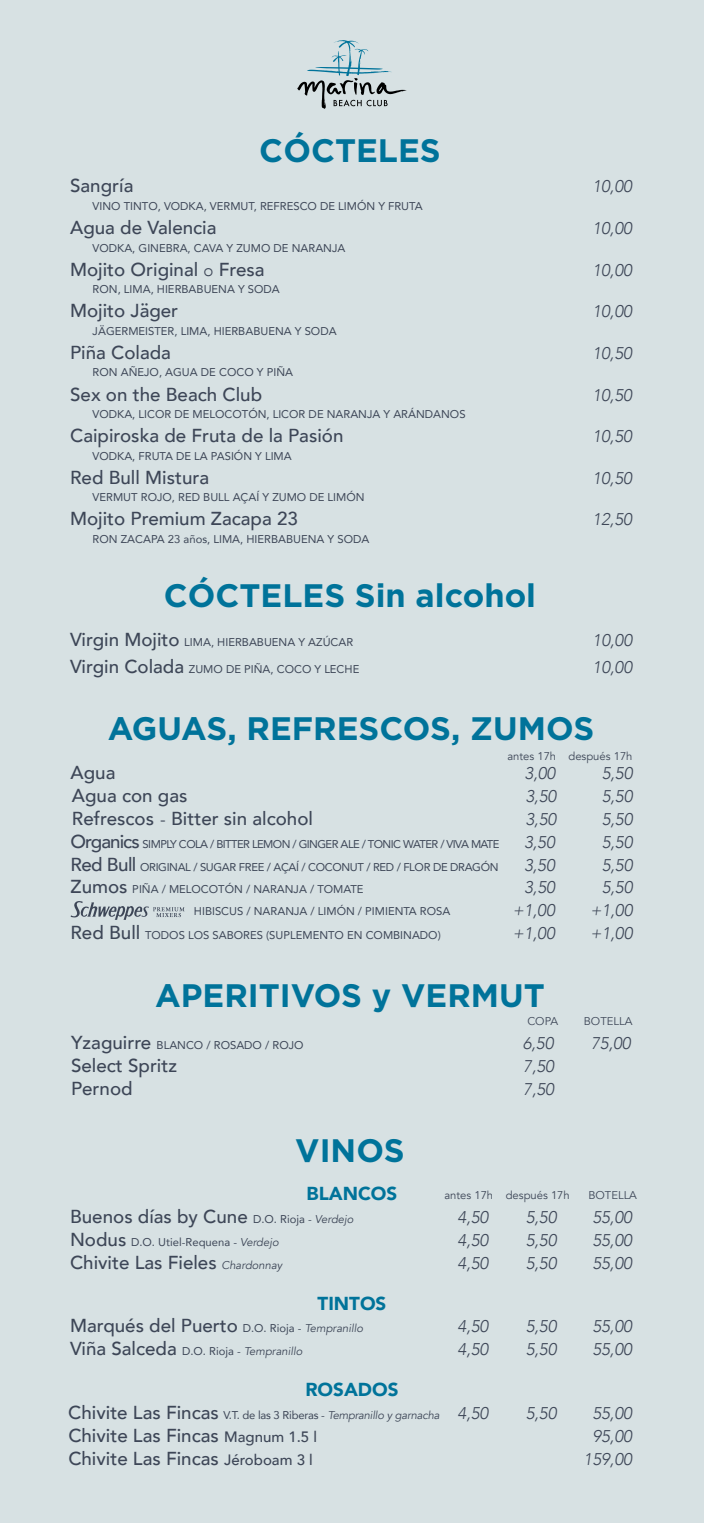
<style>
.page{position:relative;width:704px;height:1523px;background:#fff}
.page>*{position:absolute;margin:0;border:0;box-sizing:border-box;transform-origin:0 0}
.t1{font:700 32.5px "Gotham Pro";color:#00739a}
.t2{font:500 18.75px/22.9px "Avenir";color:#3d4657}
.t3{font:900 18.75px "Avenir";color:#00739a}
.t4{font:italic 300 16.88px/22.9px "Avenir";color:#3d4657}
.t5{font:11.25px "Avenir";color:#3d4657}
.t6{font:11.25px/22.9px "Avenir";letter-spacing:-.05em;color:#3d4657}
.t7{font:11.25px "Avenir";color:#3d4657}
.t8{font:italic 11.25px "Avenir";letter-spacing:-.02em;color:#3d4657}
.s1{font-weight:300;font-size:16.88px}
.s2{font-weight:500;font-size:18.75px}
.s3{font-weight:400;font-size:11.25px}
.s4{font-weight:400;font-style:italic;font-size:11.25px}
.s5{font-style:italic}
.s6{font-weight:500;font-style:normal;font-size:18.75px}
.s7{font-style:normal}
.s8{font-size:15px}
</style>
<div class="page">
<div style="left:0;top:0;width:703px;height:1522px;background:#d7e1e3"></div>
<svg style="left:297px;top:40px;width:110px;height:69px"></svg>
<svg style="left:71px;top:901px;width:113px;height:19px"></svg>
<h1 class="t1" style="left:259px;top:131px;width:183px">CÓCTELES</h1>
<h2 class="t2" style="left:70px;top:173px;width:65px">Sangría</h2>
<p class="t5" style="left:93px;top:197px;width:331px">VINO TINTO, VODKA, VERMUT, REFRESCO DE LIMÓN Y FRUTA</p>
<h3 class="t4" style="left:592px;top:175px;width:41px">10,00</h3>
<h2 class="t2" style="left:70px;top:215px;width:148px">Agua de Valencia</h2>
<p class="t5" style="left:93px;top:238px;width:254px">VODKA, GINEBRA, CAVA Y ZUMO DE NARANJA</p>
<h3 class="t4" style="left:592px;top:217px;width:41px">10,00</h3>
<h2 class="t2" style="left:70px;top:257px;width:196px">Mojito Original <span class="s1">o</span> Fresa</h2>
<p class="t5" style="left:93px;top:280px;width:188px">RON, LIMA, HIERBABUENA Y SODA</p>
<h3 class="t4" style="left:592px;top:258px;width:41px">10,00</h3>
<h2 class="t2" style="left:70px;top:298px;width:109px">Mojito Jäger</h2>
<p class="t5" style="left:93px;top:322px;width:245px">JÄGERMEISTER, LIMA, HIERBABUENA Y SODA</p>
<h3 class="t4" style="left:592px;top:300px;width:41px">10,00</h3>
<h2 class="t2" style="left:70px;top:340px;width:102px">Piña Colada</h2>
<p class="t5" style="left:93px;top:363px;width:202px">RON AÑEJO, AGUA DE COCO Y PIÑA</p>
<h3 class="t4" style="left:592px;top:342px;width:41px">10,50</h3>
<h2 class="t2" style="left:70px;top:381px;width:193px">Sex on the Beach Club</h2>
<p class="t5" style="left:93px;top:405px;width:374px">VODKA, LICOR DE MELOCOTÓN, LICOR DE NARANJA Y ARÁNDANOS</p>
<h3 class="t4" style="left:592px;top:383px;width:41px">10,50</h3>
<h2 class="t2" style="left:70px;top:423px;width:275px">Caipiroska de Fruta de la Pasión</h2>
<p class="t5" style="left:93px;top:447px;width:200px">VODKA, FRUTA DE LA PASIÓN Y LIMA</p>
<h3 class="t4" style="left:592px;top:425px;width:41px">10,50</h3>
<h2 class="t2" style="left:70px;top:465px;width:140px">Red Bull Mistura</h2>
<p class="t5" style="left:93px;top:488px;width:273px">VERMUT ROJO, RED BULL AÇAÍ Y ZUMO DE LIMÓN</p>
<h3 class="t4" style="left:592px;top:466px;width:41px">10,50</h3>
<h2 class="t2" style="left:70px;top:506px;width:229px">Mojito Premium Zacapa 23</h2>
<p class="t5" style="left:93px;top:530px;width:278px">RON ZACAPA 23 años, LIMA, HIERBABUENA Y SODA</p>
<h3 class="t4" style="left:592px;top:508px;width:41px">12,50</h3>
<h1 class="t1" style="left:164px;top:576px;width:373px">CÓCTELES Sin alcohol</h1>
<p class="t5" style="left:70px;top:633px;width:284px"><span class="s2">Virgin Mojito</span> LIMA, HIERBABUENA Y AZÚCAR</p>
<h3 class="t4" style="left:592px;top:628px;width:41px">10,00</h3>
<p class="t5" style="left:70px;top:660px;width:290px"><span class="s2">Virgin Colada</span> ZUMO DE PIÑA, COCO Y LECHE</p>
<h3 class="t4" style="left:592px;top:656px;width:41px">10,00</h3>
<h1 class="t1" style="left:108px;top:710px;width:488px">AGUAS, REFRESCOS, ZUMOS</h1>
<h2 class="t2" style="left:70px;top:760px;width:244px">Agua<br>Agua con gas<br>Refrescos <span class="s1">-</span> Bitter sin alcohol</h2>
<p class="t6" style="left:70px;top:832px;width:430px"><span class="s2">Organics</span> SIMPLY COLA / BITTER LEMON / GINGER ALE / TONIC WATER / VIVA MATE<br><span class="s2">Red Bull</span> ORIGINAL / SUGAR FREE / AÇAÍ / COCONUT / RED / FLOR DE DRAGÓN</p>
<p class="t7" style="left:507px;top:749px;width:126px">antes 17h después 17h</p>
<h3 class="t4" style="left:524px;top:761px;width:32px">3,00</h3>
<h3 class="t4" style="left:601px;top:761px;width:32px;text-align:justify">5,50<br>5,50<br>5,50</h3>
<h3 class="t4" style="left:525px;top:784px;width:32px">3,50<br>3,50</h3>
<h3 class="t4" style="left:523px;top:830px;width:32px">3,50</h3>
<h3 class="t4" style="left:601px;top:830px;width:32px">5,50</h3>
<h3 class="t4" style="left:523px;top:853px;width:32px">3,50</h3>
<h3 class="t4" style="left:601px;top:853px;width:32px">5,50</h3>
<p class="t5" style="left:70px;top:880px;width:294px"><span class="s2">Zumos</span> PIÑA / MELOCOTÓN / NARANJA / TOMATE</p>
<h3 class="t4" style="left:524px;top:876px;width:32px">3,50</h3>
<h3 class="t4" style="left:601px;top:876px;width:32px">5,50</h3>
<p class="t5" style="left:194px;top:901px;width:258px">HIBISCUS / NARANJA / LIMÓN / PIMIENTA ROSA</p>
<h3 class="t4" style="left:512px;top:899px;width:43px">+1,00</h3>
<h3 class="t4" style="left:590px;top:899px;width:43px">+1,00</h3>
<p class="t5" style="left:70px;top:926px;width:371px"><span class="s2">Red Bull</span> TODOS LOS SABORES (SUPLEMENTO EN COMBINADO)</p>
<h3 class="t4" style="left:512px;top:922px;width:43px">+1,00</h3>
<h3 class="t4" style="left:590px;top:922px;width:43px">+1,00</h3>
<h1 class="t1" style="left:155px;top:976px;width:391px">APERITIVOS y VERMUT</h1>
<p class="t5" style="left:71px;top:1036px;width:234px"><span class="s2">Yzaguirre</span> BLANCO / ROSADO / ROJO</p>
<h2 class="t2" style="left:71px;top:1052px;width:107px">Select Spritz<br>Pernod</h2>
<h3 class="t4" style="left:523px;top:1054px;width:32px">7,50<br>7,50</h3>
<p class="t7" style="left:527px;top:1015px;width:32px">COPA</p>
<p class="t7" style="left:583px;top:1015px;width:50px">BOTELLA</p>
<h3 class="t4" style="left:522px;top:1031px;width:32px">6,50</h3>
<h3 class="t4" style="left:590px;top:1031px;width:41px">75,00</h3>
<h1 class="t1" style="left:295px;top:1131px;width:111px">VINOS</h1>
<h2 class="t3" style="left:306px;top:1177px;width:92px">BLANCOS</h2>
<h2 class="t2" style="left:70px;top:1203px;width:285px">Buenos días by Cune <span class="s3">D.O. Rioja -</span> <span class="s4">Verdejo</span></h2>
<p class="t5" style="left:70px;top:1232px;width:210px"><span class="s2">Nodus</span> D.O. Utiel-Requena - <span class="s5">Verdejo</span></p>
<h2 class="t2" style="left:70px;top:1249px;width:214px">Chivite Las Fieles <span class="s4">Chardonnay</span></h2>
<h2 class="t3" style="left:317px;top:1287px;width:70px">TINTOS</h2>
<p class="t7" style="left:444px;top:1188px;width:127px">antes 17h después 17h</p>
<p class="t7" style="left:588px;top:1188px;width:50px">BOTELLA</p>
<h3 class="t4" style="left:457px;top:1205px;width:32px">4,50</h3>
<h3 class="t4" style="left:525px;top:1205px;width:32px">5,50</h3>
<h3 class="t4" style="left:457px;top:1228px;width:32px">4,50</h3>
<h3 class="t4" style="left:525px;top:1228px;width:32px">5,50</h3>
<h3 class="t4" style="left:457px;top:1251px;width:32px">4,50</h3>
<h3 class="t4" style="left:525px;top:1251px;width:32px">5,50</h3>
<h3 class="t4" style="left:592px;top:1205px;width:41px">55,00</h3>
<h3 class="t4" style="left:592px;top:1228px;width:41px">55,00</h3>
<h3 class="t4" style="left:592px;top:1251px;width:41px">55,00</h3>
<h2 class="t2" style="left:70px;top:1313px;width:294px">Marqués del Puerto <span class="s3">D.O. Rioja -</span> <span class="s4">Tempranillo<br></span>Viña Salceda <span class="s3">D.O. Rioja -</span> <span class="s4">Tempranillo</span></h2>
<h3 class="t4" style="left:457px;top:1315px;width:32px">4,50</h3>
<h3 class="t4" style="left:525px;top:1315px;width:32px">5,50</h3>
<h3 class="t4" style="left:457px;top:1338px;width:32px">4,50</h3>
<h3 class="t4" style="left:525px;top:1338px;width:32px">5,50</h3>
<h2 class="t3" style="left:305px;top:1373px;width:95px">ROSADOS</h2>
<h3 class="t4" style="left:592px;top:1315px;width:41px">55,00<br>55,00</h3>
<p class="t8" style="left:68px;top:1408px;width:372px"><span class="s6">Chivite Las Fincas</span> <span class="s7">V.T. de las 3 Riberas -</span> Tempranillo y garnacha</p>
<h2 class="t2" style="left:68px;top:1423px;width:250px">Chivite Las Fincas <span class="s8">Magnum 1.5 l<br></span>Chivite Las Fincas <span class="s8">Jéroboam 3 l</span></h2>
<h3 class="t4" style="left:457px;top:1402px;width:32px">4,50</h3>
<h3 class="t4" style="left:525px;top:1402px;width:32px">5,50</h3>
<h3 class="t4" style="left:583px;top:1402px;width:50px;text-align:center">55,00<br>95,00<br>159,00</h3>
</div>
